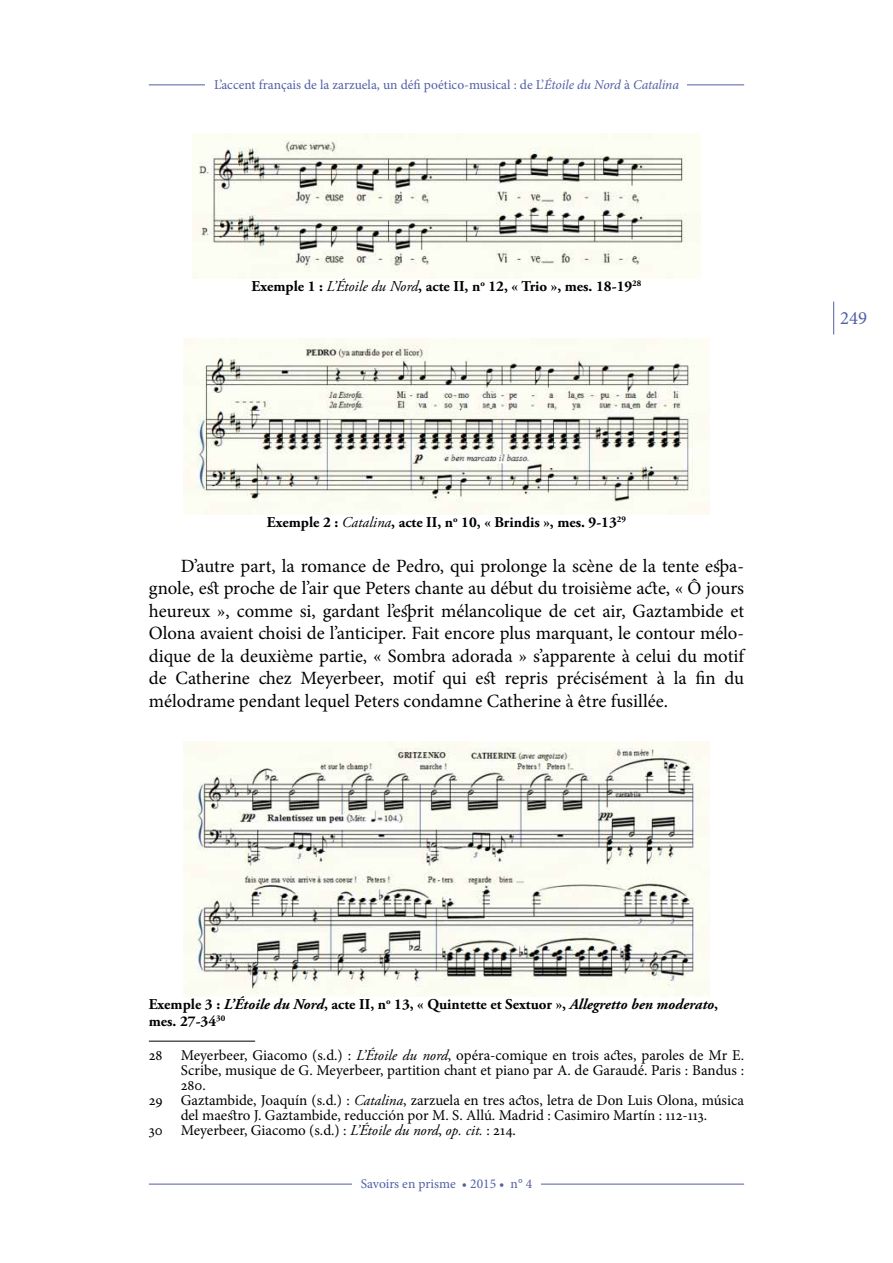
<style>
.page{position:relative;width:893px;height:1263px;background:#fff}
.page>*{position:absolute;margin:0;border:0;box-sizing:border-box;transform-origin:0 0}
.t1{font:18.75px/22.5px "Minion Pro";color:#000;text-align:justify}
.t2{font:18.75px "Minion Pro";color:#525fa4}
.t3{font:15px "Minion Pro";color:#000}
.t4{font:700 15px/16.2px "Adobe Garamond Pro";color:#000}
.t5{font:13.5px "Minion Pro";color:#525fa4}
.s1{font-style:italic}
.s2{font-weight:400;font-style:italic}
.s3{font-family:"Adobe Garamond Pro";font-style:italic}
</style>
<div class="page">
<hr style="left:149px;top:85px;width:595px;height:1px;background:#525fa4">
<div style="left:206px;top:70px;width:481px;height:31px;background:#fff"></div>
<hr style="left:149px;top:1184px;width:595px;height:1px;background:#525fa4">
<div style="left:352px;top:1169px;width:189px;height:31px;background:#fff"></div>
<hr style="left:833px;top:302px;width:1px;height:33px;background:#525fa4">
<img style="left:192px;top:133px;width:509px;height:146px">
<img style="left:183px;top:339px;width:527px;height:176px">
<img style="left:184px;top:742px;width:525px;height:255px">
<hr style="left:149px;top:1041px;width:106px;height:1px;background:#000">
<p class="t5" style="left:214px;top:75px;width:466px">L’accent français de la zarzuela, un défi poético-musical : de L’<span class="s1">Étoile du Nord</span> à <span class="s1">Catalina</span></p>
<p class="t4" style="left:252px;top:279px;width:391px">Exemple 1 : <span class="s2">L’Étoile du Nord</span>, acte II, n<sup>o</sup> 12, « Trio », mes. 18-19<sup>28</sup></p>
<p class="t4" style="left:267px;top:514px;width:361px">Exemple 2 : <span class="s2">Catalina</span>, acte II, n<sup>o</sup> 10, « Brindis », mes. 9-13<sup>29</sup></p>
<p class="t1" style="left:149px;top:554px;width:597px;text-indent:32px">D’autre part, la romance de Pedro, qui prolonge la scène de la tente espa&shy;gnole, est proche de l’air que Peters chante au début du troisième acte, « Ô jours heureux », comme si, gardant l’esprit mélancolique de cet air, Gaztambide et Olona avaient choisi de l’anticiper. Fait encore plus marquant, le contour mélo&shy;dique de la deuxième partie, « Sombra adorada » s’apparente à celui du motif de Catherine chez Meyerbeer, motif qui est repris précisément à la fin du mélodrame pendant lequel Peters condamne Catherine à être fusillée.</p>
<p class="t2" style="left:840px;top:305px;width:28px">249</p>
<p class="t4" style="left:149px;top:997px;width:571px">Exemple 3 : <span class="s1">L’Étoile du Nord</span>, acte II, n<sup>o</sup> 13, « Quintette et Sextuor », <span class="s1">Allegretto ben moderato</span>, mes. 27-34<sup>30</sup></p>
<p class="t3" style="left:149px;top:1045px;width:597px">28 Meyerbeer, Giacomo (s.d.) : <span class="s3">L’Étoile du nord</span>, opéra-comique en trois actes, paroles de Mr E.</p>
<p class="t3" style="left:181px;top:1060px;width:565px">Scribe, musique de G. Meyerbeer, partition chant et piano par A. de Garaudé. Paris : Bandus :</p>
<p class="t3" style="left:181px;top:1075px;width:27px">280.</p>
<p class="t3" style="left:149px;top:1090px;width:597px">29 Gaztambide, Joaquín (s.d.) : <span class="s3">Catalina</span>, zarzuela en tres actos, letra de Don Luis Olona, música</p>
<p class="t3" style="left:181px;top:1105px;width:528px">del maestro J. Gaztambide, reducción por M. S. Allú. Madrid : Casimiro Martín : 112-113.</p>
<p class="t3" style="left:149px;top:1120px;width:369px">30 Meyerbeer, Giacomo (s.d.) : <span class="s3">L’Étoile du nord</span>, <span class="s3">op. cit.</span> : 214.</p>
<p class="t5" style="left:361px;top:1174px;width:173px">Savoirs en prisme • 2015 • n° 4</p>
</div>
